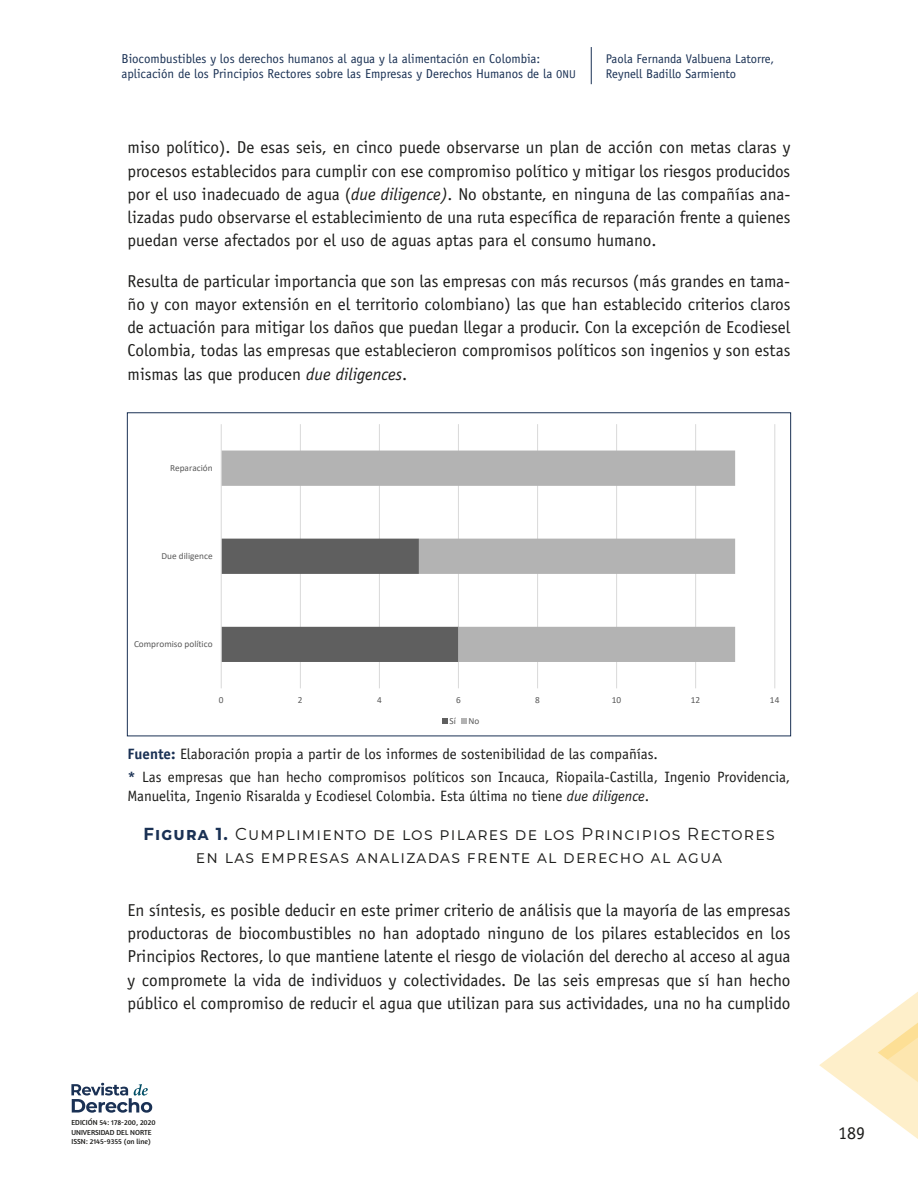
<style>
.page{position:relative;width:918px;height:1188px;background:#fff}
.page>*{position:absolute;margin:0;border:0;box-sizing:border-box;transform-origin:0 0}
.t1{font:18px "Officina Sans";color:#1d1d1b}
.t2{font:17.4px/22.5px "Montserrat";letter-spacing:.075em;color:#1d1d1b;text-align:center;scale:.95 1}
.t3{font:17.25px/23.2px "Officina Sans";color:#1d1d1b;text-align:justify}
.t4{font:15px/23px "Officina Sans";color:#1d1d1b}
.t5{font:12.9px/15.5px "Officina Sans";color:#1a3154}
.t6{font:12.6px/15.1px "Officina Sans";color:#1a3154}
.t7{font:9.3px "Calibri";color:#595959}
.t8{font:7.35px/9.6px "Amaranth";color:#1d1d1b}
.s1{font-size:11.4px}
.s2{font-style:italic}
.s3{font-weight:700;color:#1a3154}
.s4{font-style:inherit}
</style>
<div class="page">
<hr style="left:591px;top:47px;width:1px;height:37px;background:#1a3154">
<svg style="left:71px;top:1083px;width:81px;height:30px"></svg>
<svg style="left:819px;top:992px;width:99px;height:147px"></svg>
<hr style="left:300px;top:424px;width:1px;height:264px;background:#d9d9d9">
<hr style="left:379px;top:424px;width:1px;height:264px;background:#d9d9d9">
<hr style="left:458px;top:424px;width:1px;height:264px;background:#d9d9d9">
<hr style="left:537px;top:424px;width:1px;height:264px;background:#d9d9d9">
<hr style="left:616px;top:424px;width:1px;height:264px;background:#d9d9d9">
<hr style="left:695px;top:424px;width:1px;height:264px;background:#d9d9d9">
<hr style="left:774px;top:424px;width:1px;height:264px;background:#d9d9d9">
<svg style="left:222px;top:451px;width:513px;height:211px"></svg>
<hr style="left:221px;top:424px;width:1px;height:264px;background:#d9d9d9">
<svg style="left:442px;top:718px;width:5px;height:6px"></svg>
<svg style="left:461px;top:718px;width:5px;height:6px"></svg>
<p class="t5" style="left:122px;top:51px;width:456px">Biocombustibles y los derechos humanos al agua y la alimentación en Colombia: aplicación de los Principios Rectores sobre las Empresas y Derechos Humanos de la <span class="s1">ONU</span></p>
<p class="t6" style="left:606px;top:51px;width:170px">Paola Fernanda Valbuena Latorre,<br>Reynell Badillo Sarmiento</p>
<p class="t3" style="left:128px;top:136px;width:664px">miso político). De esas seis, en cinco puede observarse un plan de acción con metas claras y procesos establecidos para cumplir con ese compromiso político y mitigar los riesgos producidos por el uso inadecuado de agua (<span class="s2">due diligence).</span> No obstante, en ninguna de las compañías ana&shy;lizadas pudo observarse el establecimiento de una ruta específica de reparación frente a quienes puedan verse afectados por el uso de aguas aptas para el consumo humano.</p>
<p class="t3" style="left:128px;top:269px;width:664px">Resulta de particular importancia que son las empresas con más recursos (más grandes en tama&shy;ño y con mayor extensión en el territorio colombiano) las que han establecido criterios claros de actuación para mitigar los daños que puedan llegar a producir. Con la excepción de Ecodiesel Colombia, todas las empresas que establecieron compromisos políticos son ingenios y son estas mismas las que producen <span class="s2">due diligences</span>.</p>
<p class="t7" style="left:170px;top:461px;width:44px">Reparación</p>
<p class="t7" style="left:162px;top:549px;width:53px">Due diligence</p>
<p class="t7" style="left:134px;top:637px;width:80px">Compromiso político</p>
<p class="t7" style="left:219px;top:694px;width:6px">0</p>
<p class="t7" style="left:298px;top:694px;width:6px">2</p>
<p class="t7" style="left:377px;top:694px;width:6px">4</p>
<p class="t7" style="left:456px;top:694px;width:6px">6</p>
<p class="t7" style="left:535px;top:694px;width:6px">8</p>
<p class="t7" style="left:612px;top:694px;width:11px">10</p>
<p class="t7" style="left:691px;top:694px;width:11px">12</p>
<p class="t7" style="left:770px;top:694px;width:11px">14</p>
<p class="t7" style="left:450px;top:714px;width:8px">Sí</p>
<p class="t7" style="left:469px;top:714px;width:12px">No</p>
<p class="t4" style="left:128px;top:743px;width:664px"><span class="s3">Fuente:</span> Elaboración propia a partir de los informes de sostenibilidad de las compañías.<br><span class="s3">*</span> Las empresas que han hecho compromisos políticos son Incauca, Riopaila-Castilla, Ingenio Providencia,</p>
<p class="t4" style="left:128px;top:784px;width:523px">Manuelita, Ingenio Risaralda y Ecodiesel Colombia. Esta última no tiene <span class="s2">due diligence</span>.</p>
<p class="t2" style="left:143px;top:822px;width:666px"><span class="s3">Figura 1.</span> Cumplimiento de los pilares de los Principios Rectores en las empresas analizadas frente al derecho al agua</p>
<p class="t3" style="left:128px;top:898px;width:664px">En síntesis, es posible deducir en este primer criterio de análisis que la mayoría de las empresas productoras de biocombustibles no han adoptado ninguno de los pilares establecidos en los Principios Rectores, lo que mantiene latente el riesgo de violación del derecho al acceso al agua y compromete la vida de individuos y colectividades. De las seis empresas que sí han hecho público el compromiso de reducir el agua que utilizan para sus actividades, una no ha cumplido</p>
<p class="t8" style="left:71px;top:1118px;width:86px">EDICIÓN <span class="s4">54: 178-200, 2020<br></span>UNIVERSIDAD DEL NORTE<br>ISSN: 2145-9355 (on line)</p>
<p class="t1" style="left:838px;top:1122px;width:28px">189</p>
</div>
